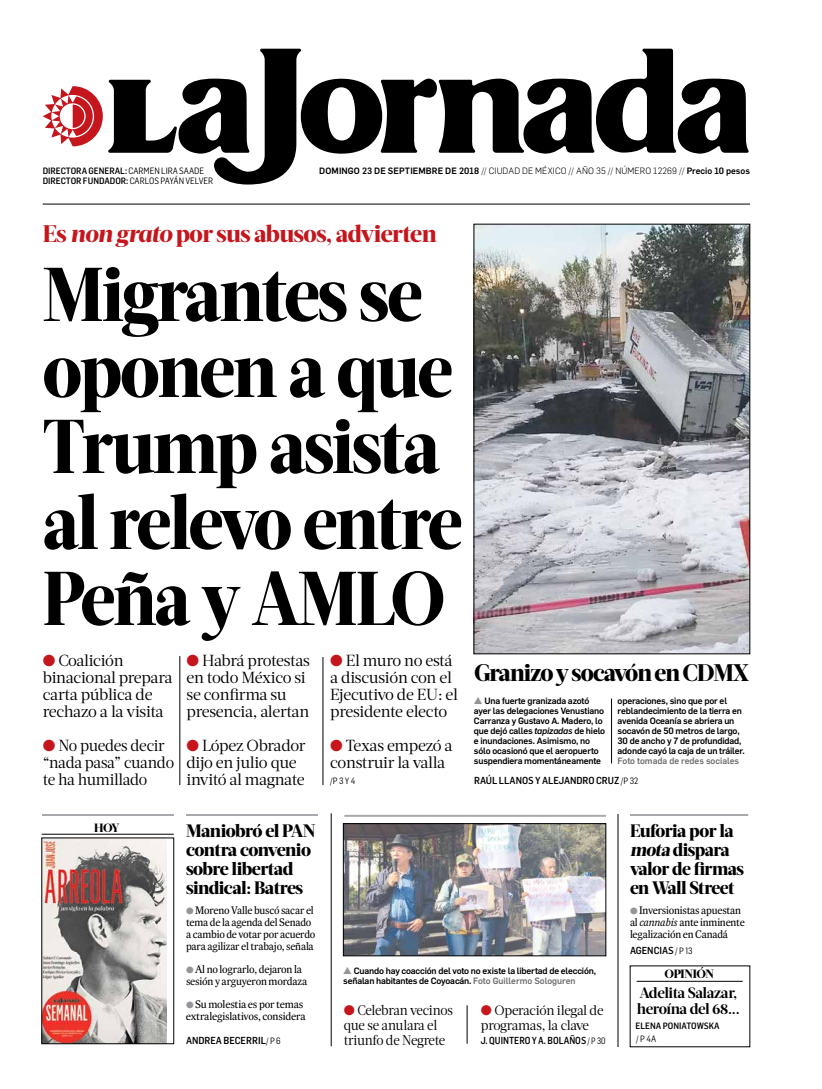
<style>
.page{position:relative;width:822px;height:1089px;background:#fff}
.page>*{position:absolute;margin:0;border:0;box-sizing:border-box;transform-origin:0 0}
.t1{font:800 76px/76px "Acta Headline";letter-spacing:-.03em;color:#000;scale:.93 1}
.t2{font:800 24px "Acta Headline";letter-spacing:-.025em;color:#c4161c}
.t3{font:800 24px "Acta Headline";letter-spacing:-.04em;color:#000}
.t4{font:800 18px/19px "Acta Headline";letter-spacing:-.03em;color:#000}
.t5{font:16px/17px "Acta Deck";letter-spacing:-.02em;color:#000}
.t6{font:16px/17px "Acta Deck";letter-spacing:-.02em;color:#000;scale:.96 1}
.t7{font:700 15px/16px "Acta Headline";letter-spacing:-.03em;color:#000}
.t8{font:14px/15px "Acta Deck";letter-spacing:-.02em;color:#000;scale:.93 1}
.t9{font:13.6px/15px "Acta Deck";letter-spacing:-.025em;color:#000}
.t10{font:800 12px "Acta Headline";letter-spacing:-.04em;color:#000}
.t11{font:11px/12px "Expresso Tx";letter-spacing:-.02em;color:#000}
.t12{font:500 10px "Flama Semicond";color:#000}
.t13{font:500 10px "Flama Semicond";color:#000;scale:.93 1}
.t14{font:500 9px/10px "Flama";letter-spacing:-.02em;color:#000}
.t15{font:500 9px "Flama Semicond";color:#000}
.t16{font:500 9px "Flama";letter-spacing:.01em;color:#000}
.t17{font:500 9px "Flama";color:#6d6e71}
.t18{font:9px "Flama Semicond";color:#000}
.s1{font-weight:400}
.s2{font-weight:300}
.s3{font-style:italic}
.s4{color:#c4161c}
.s5{font-weight:400;font-size:9px}
.s6{color:#939598}
.s7{font-size:9px;color:#939598}
.s8{color:#6d6e71}
</style>
<div class="page">
<svg style="left:43px;top:49px;width:706px;height:136px"></svg>
<img style="left:476px;top:226px;width:272px;height:426px">
<hr style="left:344px;top:815px;width:262px;height:2px;background:#a7a9ac">
<hr style="left:186px;top:814px;width:132px;height:2px;background:#a7a9ac">
<hr style="left:630px;top:814px;width:118px;height:2px;background:#a7a9ac">
<hr style="left:42px;top:814px;width:132px;height:2px;background:#a7a9ac">
<hr style="left:180px;top:656px;width:1px;height:129px;background:#000">
<hr style="left:323px;top:657px;width:1px;height:128px;background:#000">
<hr style="left:611px;top:699px;width:1px;height:65px;background:#000">
<hr style="left:43px;top:204px;width:707px;height:1px;background:#000">
<hr style="left:467px;top:1005px;width:1px;height:39px;background:#000">
<hr style="left:618px;top:814px;width:1px;height:233px;background:#000">
<hr style="left:331px;top:813px;width:1px;height:233px;background:#000">
<img style="left:44px;top:840px;width:123px;height:202px">
<hr style="left:42px;top:834px;width:132px;height:1px;background:#000">
<img style="left:345px;top:826px;width:259px;height:128px">
<div style="left:343px;top:824px;width:263px;height:132px;border:1px solid #000"></div>
<hr style="left:637px;top:981px;width:106px;height:1px;background:#000">
<p class="t15" style="left:43px;top:165px;width:163px">DIRECTORA GENERAL: <span class="s1">CARMEN LIRA SAADE</span></p>
<p class="t16" style="left:319px;top:164px;width:432px">DOMINGO 23 de SEPTIEMBRE de 2018 <span class="s2">// CIUDAD DE MÉXICO // AÑO 35 // NÚM ERO 12269 //</span> Precio 10 pesos</p>
<p class="t15" style="left:43px;top:175px;width:172px">DIRECTOR FUNDADOR: <span class="s1">CARLOS PAYÁN VELVER</span></p>
<h2 class="t2" style="left:43px;top:219px;width:395px">Es <span class="s3">non grato</span> por sus abusos, advierten</h2>
<h1 class="t1" style="left:43px;top:257px;width:453px">Migrantes se oponen a que<br>Trump asista al relevo entre<br>Peña y AMLO</h1>
<h3 class="t5" style="left:43px;top:652px;width:131px"><span class="s4">●</span> Coalición binacional prepara carta pública de rechazo a la visita</h3>
<h3 class="t6" style="left:43px;top:737px;width:138px"><span class="s4">●</span> No puedes decir “nada pasa” cuando te ha humillado</h3>
<h3 class="t5" style="left:330px;top:652px;width:129px"><span class="s4">●</span> El muro no está a discusión con el<br>Ejecutivo de EU: el presidente electo</h3>
<h3 class="t5" style="left:330px;top:737px;width:124px"><span class="s4">●</span> Texas empezó a construir la valla</h3>
<p class="t18" style="left:330px;top:775px;width:27px">/P 3 Y 4</p>
<p class="t12" style="left:474px;top:774px;width:166px">RAÚL LLANOS Y ALEJANDRO CRUZ <span class="s5">/P 32</span></p>
<h3 class="t5" style="left:187px;top:652px;width:125px"><span class="s4">●</span> Habrá protestas en todo México si se confirma su presencia, alertan</h3>
<h3 class="t5" style="left:187px;top:737px;width:121px"><span class="s4">●</span> López Obrador dijo en julio que invitó al magnate</h3>
<h2 class="t3" style="left:474px;top:659px;width:277px">Granizo y socavón en CDMX</h2>
<p class="t14" style="left:474px;top:695px;width:133px"><span class="s6">▲</span> Una fuerte granizada azotó ayer las delegaciones Venustiano<br>Carranza y Gustavo A. Madero, lo que dejó calles <span class="s3">tapizadas</span> de hielo e inundaciones. Asimismo, no sólo ocasionó que el aeropuerto suspendiera momentáneamente</p>
<p class="t14" style="left:618px;top:695px;width:129px">operaciones, sino que por el reblandecimiento de la tierra en avenida Oceanía se abriera un socavón de 50 metros de largo,<br>30 de ancho y 7 de profundidad, adonde cayó la caja de un tráiler.</p>
<p class="t17" style="left:618px;top:754px;width:123px">Foto tomada de redes sociales</p>
<h3 class="t10" style="left:94px;top:820px;width:27px">HOY</h3>
<h3 class="t4" style="left:186px;top:822px;width:131px">Maniobró el PAN contra convenio sobre libertad sindical: Batres</h3>
<p class="t11" style="left:186px;top:904px;width:131px"><span class="s7">●</span> Moreno Valle buscó sacar el tema de la agenda del Senado a cambio de votar por acuerdo para agilizar el trabajo, señala</p>
<p class="t11" style="left:186px;top:963px;width:123px"><span class="s7">●</span> Al no lograrlo, dejaron la sesión y arguyeron mordaza</p>
<p class="t11" style="left:186px;top:998px;width:121px"><span class="s7">●</span> Su molestia es por temas extralegislativos, considera</p>
<p class="t12" style="left:186px;top:1034px;width:96px">ANDREA BECERRIL<span class="s5">/ P 6</span></p>
<p class="t14" style="left:343px;top:965px;width:254px"><span class="s6">▲</span> Cuando hay coacción del voto no existe la libertad de elección, señalan habitantes de Coyoacán. <span class="s8">Foto Guillermo Sologuren</span></p>
<h3 class="t8" style="left:344px;top:1002px;width:119px"><span class="s4">●</span> Celebran vecinos que se anulara el triunfo de Negrete</h3>
<h3 class="t9" style="left:481px;top:1003px;width:124px"><span class="s4">●</span> Operación ilegal de programas, la clave</h3>
<p class="t13" style="left:481px;top:1034px;width:136px">J. QUINTERO Y A. BOLAÑOS <span class="s5">/ P 30</span></p>
<h3 class="t4" style="left:630px;top:822px;width:116px">Euforia por la <span class="s3">mota</span> dispara valor de firmas en Wall Street</h3>
<p class="t11" style="left:630px;top:904px;width:116px"><span class="s7">●</span> Inversionistas apuestan al <span class="s3">cannabis</span> ante inminente legalización en Canadá</p>
<p class="t12" style="left:630px;top:944px;width:64px">AGENCIAS <span class="s5">/ P 13</span></p>
<h3 class="t10" style="left:665px;top:967px;width:51px">OPINIÓN</h3>
<h3 class="t7" style="left:637px;top:985px;width:104px">Adelita Salazar, heroína del 68...</h3>
<p class="t15" style="left:636px;top:1020px;width:6px">ELENA</p>
<p class="t15" style="left:663px;top:1020px;width:11px">PONIATO</p>
<p class="t15" style="left:697px;top:1020px;width:24px">WSKA</p>
<p class="t18" style="left:636px;top:1033px;width:21px">/ P 4A</p>
</div>
